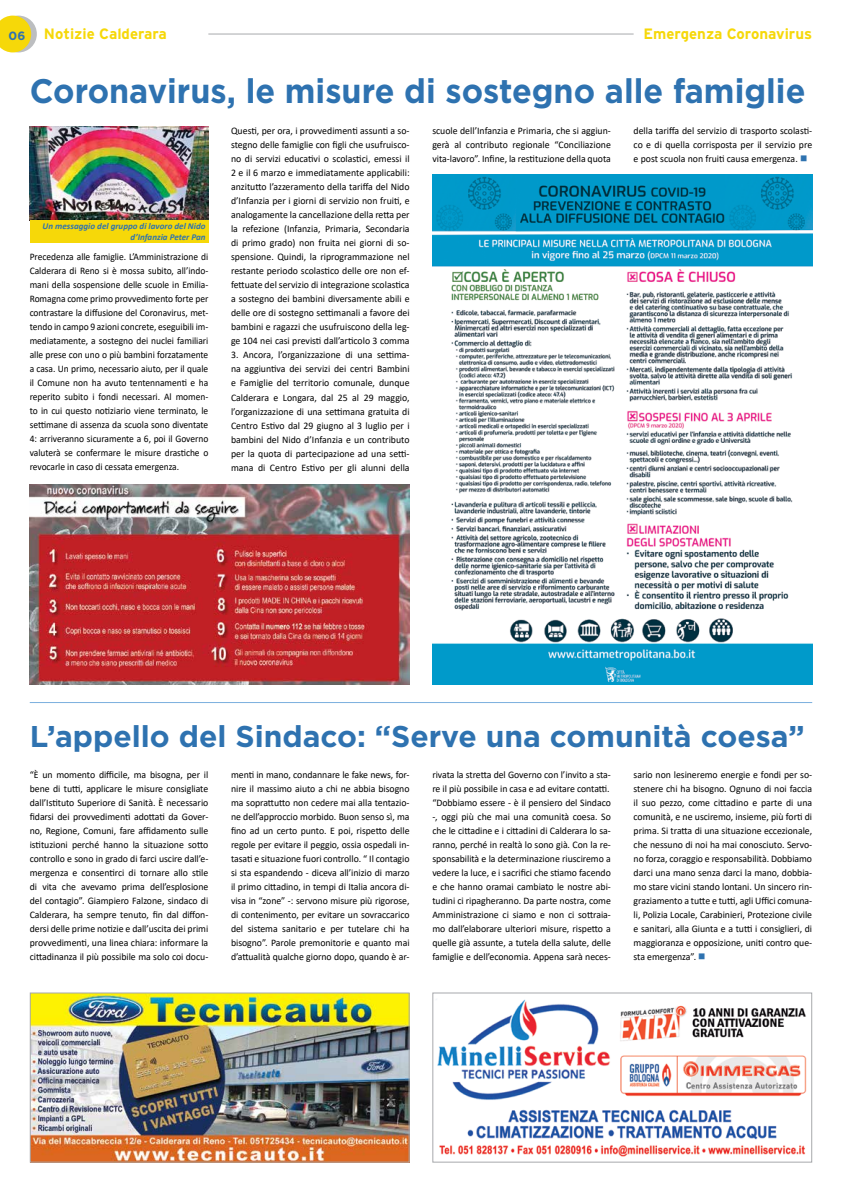
<style>
.page{position:relative;width:842px;height:1191px;background:#fff}
.page>*{position:absolute;margin:0;border:0;box-sizing:border-box;transform-origin:0 0}
.t1{font:700 34px "Gotham";color:#2e72b0;scale:.95 1}
.t2{font:700 30px "Gotham";color:#2e72b0}
.t3{font:700 15px "Interstate";color:#f6d809}
.t4{font:10px/14px "Calibri";letter-spacing:-.005em;color:#000;text-align:justify}
.t5{font:10px/14px "Calibri";letter-spacing:-.005em;color:#000;text-align:justify;scale:.95 1}
.t6{font:italic 700 9px/10.8px "Calibri";color:#2e72b0;text-align:right}
.s1{font-family:"Gotham";font-size:12px;color:#2e72b0}
.s2{color:#2e72b0}
</style>
<div class="page">
<div style="left:0;top:16px;width:37px;height:36px;background:#bcbec0;border-radius:50%"></div>
<hr style="left:208px;top:34px;width:426px;height:1px;background:#a7a9ac">
<svg style="left:0;top:16px;width:31px;height:36px"></svg>
<img style="left:32px;top:994px;width:376px;height:166px">
<div style="left:30px;top:992px;width:380px;height:170px;border:1px solid #a7a9ac"></div>
<hr style="left:30px;top:702px;width:782px;height:1px;background:#7bafde">
<img style="left:30px;top:484px;width:380px;height:201px">
<img style="left:432px;top:174px;width:380px;height:511px">
<img style="left:30px;top:127px;width:178px;height:93px">
<img style="left:436px;top:999px;width:371px;height:158px">
<div style="left:432px;top:992px;width:380px;height:170px;border:1px solid #a7a9ac"></div>
<div style="left:30px;top:220px;width:178px;height:23px;background:#f6d809"></div>
<h3 class="t3" style="left:9px;top:26px;width:160px"><span class="s1">06</span> Notizie Calderara</h3>
<h3 class="t3" style="left:643px;top:26px;width:170px">Emergenza Coronavirus</h3>
<h1 class="t1" style="left:30px;top:71px;width:818px">Coronavirus, le misure di sostegno alle famiglie</h1>
<p class="t4" style="left:231px;top:124px;width:180px">Questi, per ora, i provvedimenti assunti a so&shy;stegno delle famiglie con figli che usufruisco&shy;no di servizi educativi o scolastici, emessi il 2 e il 6 marzo e immediatamente applicabili: anzitutto l’azzeramento della tariffa del Nido d’Infanzia per i giorni di servizio non fruiti, e analogamente la cancellazione della retta per la refezione (Infanzia, Primaria, Secondaria di primo grado) non fruita nei giorni di so&shy;spensione. Quindi, la riprogrammazione nel restante periodo scolastico delle ore non ef&shy;fettuate del servizio di integrazione scolastica a sostegno dei bambini diversamente abili e delle ore di sostegno settimanali a favore dei bambini e ragazzi che usufruiscono della leg&shy;ge 104 nei casi previsti dall’articolo 3 comma</p>
<p class="t4" style="left:231px;top:348px;width:180px">3. Ancora, l’organizzazione di una settima&shy;na aggiuntiva dei servizi dei centri Bambini e Famiglie del territorio comunale, dunque Calderara e Longara, dal 25 al 29 maggio, l’organizzazione di una settimana gratuita di Centro Estivo dal 29 giugno al 3 luglio per i bambini del Nido d’Infanzia e un contributo per la quota di partecipazione ad una setti&shy;mana di Centro Estivo per gli alunni della</p>
<p class="t4" style="left:432px;top:124px;width:180px">scuole dell’Infanzia e Primaria, che si aggiun&shy;gerà al contributo regionale “Conciliazione vita-lavoro”. Infine, la restituzione della quota</p>
<p class="t4" style="left:634px;top:124px;width:180px">della tariffa del servizio di trasporto scolasti&shy;co e di quella corrisposta per il servizio pre e post scuola non fruiti causa emergenza. <span class="s2">■</span></p>
<p class="t6" style="left:43px;top:220px;width:164px">Un messaggio del gruppo di lavoro del Nido d’Infanzia Peter Pan</p>
<p class="t5" style="left:30px;top:249px;width:189px">Precedenza alle famiglie. L’Amministrazione di Calderara di Reno si è mossa subito, all’indo&shy;mani della sospensione delle scuole in Emilia-Romagna come primo provvedimento forte per contrastare la diffusione del Coronavirus, met&shy;tendo in campo 9 azioni concrete, eseguibili im&shy;mediatamente, a sostegno dei nuclei familiari alle prese con uno o più bambini forzatamente a casa. Un primo, necessario aiuto, per il quale il Comune non ha avuto tentennamenti e ha reperito subito i fondi necessari. Al momen&shy;to in cui questo notiziario viene terminato, le settimane di assenza da scuola sono diventate 4: arriveranno sicuramente a 6, poi il Governo valuterà se confermare le misure drastiche o revocarle in caso di cessata emergenza.</p>
<h2 class="t2" style="left:30px;top:719px;width:776px">L’appello del Sindaco: “Serve una comunità coesa”</h2>
<p class="t4" style="left:30px;top:767px;width:180px">“È un momento difficile, ma bisogna, per il bene di tutti, applicare le misure consigliate dall’Istituto Superiore di Sanità. È necessario fidarsi dei provvedimenti adottati da Gover&shy;no, Regione, Comuni, fare affidamento sulle istituzioni perché hanno la situazione sotto controllo e sono in grado di farci uscire dall’e&shy;mergenza e consentirci di tornare allo stile di vita che avevamo prima dell’esplosione del contagio”. Giampiero Falzone, sindaco di Calderara, ha sempre tenuto, fin dal diffon&shy;dersi delle prime notizie e dall’uscita dei primi provvedimenti, una linea chiara: informare la cittadinanza il più possibile ma solo coi docu-</p>
<p class="t4" style="left:231px;top:767px;width:180px">menti in mano, condannare le fake news, for&shy;nire il massimo aiuto a chi ne abbia bisogno ma soprattutto non cedere mai alla tentazio&shy;ne dell’approccio morbido. Buon senso sì, ma fino ad un certo punto. E poi, rispetto delle regole per evitare il peggio, ossia ospedali in&shy;tasati e situazione fuori controllo. “ Il contagio si sta espandendo - diceva all’inizio di marzo il primo cittadino, in tempi di Italia ancora di&shy;visa in “zone” -: servono misure più rigorose, di contenimento, per evitare un sovraccarico del sistema sanitario e per tutelare chi ha bisogno”. Parole premonitorie e quanto mai d’attualità qualche giorno dopo, quando è ar-</p>
<p class="t4" style="left:432px;top:767px;width:180px;text-align:left">rivata la stretta del Governo con l’invito a sta&shy;re il più possibile in casa e ad evitare contatti. “Dobbiamo essere - è il pensiero del Sindaco -, oggi più che mai una comunità coesa. So che le cittadine e i cittadini di Calderara lo sa&shy;ranno, perché in realtà lo sono già. Con la re&shy;sponsabilità e la determinazione riusciremo a vedere la luce, e i sacrifici che stiamo facendo e che hanno oramai cambiato le nostre abi&shy;tudini ci ripagheranno. Da parte nostra, come Amministrazione ci siamo e non ci sottraia&shy;mo dall’elaborare ulteriori misure, rispetto a quelle già assunte, a tutela della salute, delle famiglie e dell’economia. Appena sarà neces-</p>
<p class="t4" style="left:634px;top:767px;width:180px">sario non lesineremo energie e fondi per so&shy;stenere chi ha bisogno. Ognuno di noi faccia il suo pezzo, come cittadino e parte di una comunità, e ne usciremo, insieme, più forti di prima. Si tratta di una situazione eccezionale, che nessuno di noi ha mai conosciuto. Servo&shy;no forza, coraggio e responsabilità. Dobbiamo darci una mano senza darci la mano, dobbia&shy;mo stare vicini stando lontani. Un sincero rin&shy;graziamento a tutte e tutti, agli Uffici comuna&shy;li, Polizia Locale, Carabinieri, Protezione civile e sanitari, alla Giunta e a tutti i consiglieri, di maggioranza e opposizione, uniti contro que&shy;sta emergenza”. <span class="s2">■</span></p>
</div>
